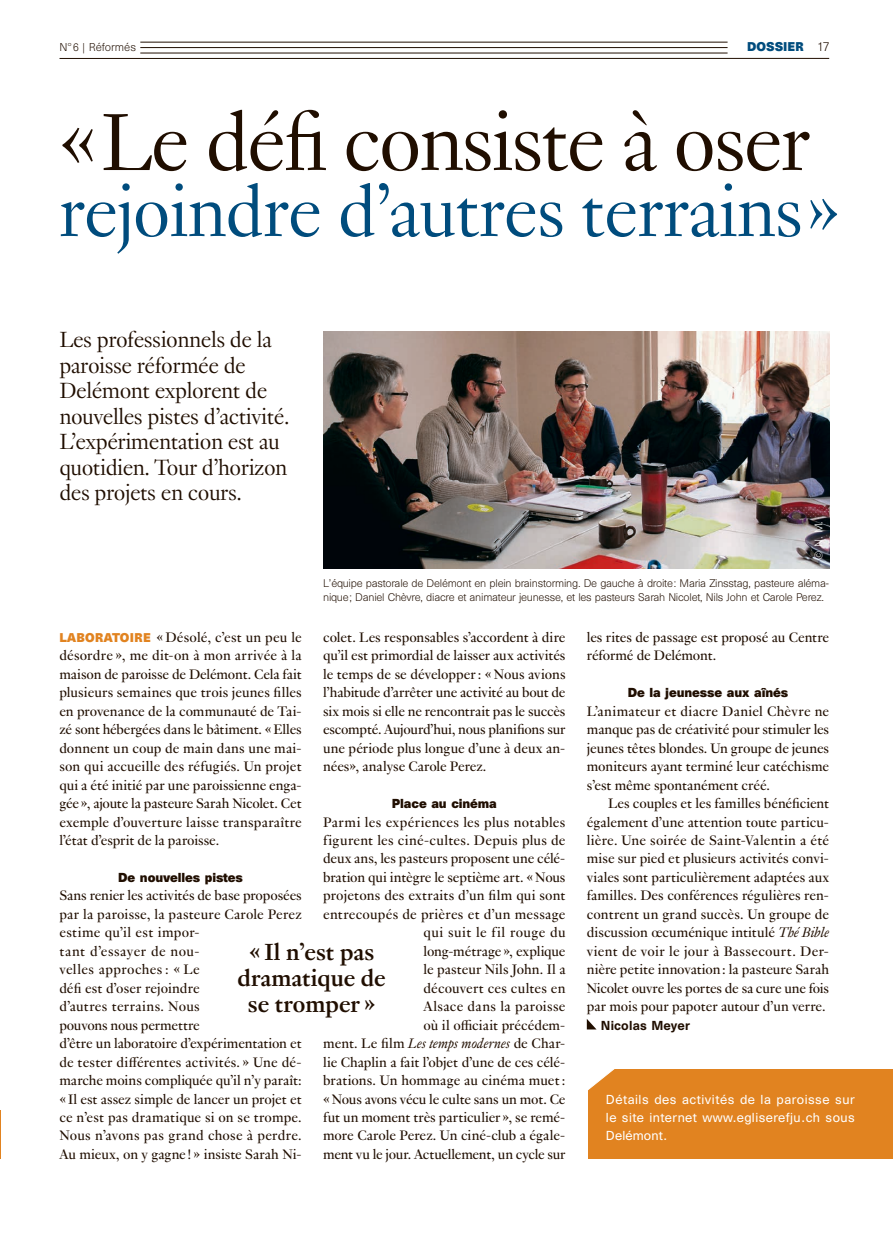
<style>
.page{position:relative;width:893px;height:1234px;background:#fff}
.page>*{position:absolute;margin:0;border:0;box-sizing:border-box;transform-origin:0 0}
.t1{font:300 88.5px "Genath";letter-spacing:-.03em;color:#200e00}
.t2{font:300 78px "Genath";letter-spacing:-.02em;color:#004c7d}
.t3{font:700 25.5px/26.2px "Genath";color:#200e00;text-align:center}
.t4{font:300 24px/25.5px "Genath";letter-spacing:-.02em;color:#200e00}
.t5{font:15px/18.5px "Genath";color:#200e00;text-align:justify}
.t6{font:12px/18.5px "Unica SB";letter-spacing:.035em;color:#fff;text-align:justify}
.t7{font:700 12px "Unica SB";letter-spacing:-.01em;color:#200e00}
.t8{font:500 12px "Unica SB";letter-spacing:.015em;color:#200e00}
.t9{font:700 11.7px "Unica SB";color:#004c7d}
.t10{font:300 10.5px "Unica SB";color:#200e00}
.t11{font:300 10.2px/13.5px "Unica SB";letter-spacing:-.02em;color:#200e00}
.t12{font:300 10.2px "Unica SB";color:#fff}
.s1{font-weight:300;font-size:12px;color:#200e00}
.s2{font-family:"Unica SB";font-weight:700;font-size:11.7px;color:#e18320}
.s3{font-style:italic}
</style>
<div class="page">
<hr style="left:60px;top:58px;width:769px;height:1px;background:#200e00">
<hr style="left:140px;top:53px;width:588px;height:1px;background:#200e00">
<hr style="left:140px;top:47px;width:588px;height:1px;background:#200e00">
<hr style="left:140px;top:42px;width:588px;height:1px;background:#200e00">
<hr style="left:0;top:1110px;width:1px;height:48px;background:#e18320">
<svg style="left:587px;top:1019px;width:9px;height:10px"></svg>
<img style="left:323px;top:332px;width:506px;height:236px">
<div style="left:589px;top:1069px;width:304px;height:89px;background:#e18320"></div>
<svg style="left:588px;top:1069px;width:27px;height:22px"></svg>
<p class="t10" style="left:60px;top:41px;width:78px">N° 6 | Réformés</p>
<p class="t9" style="left:747px;top:39px;width:83px">DOSSIER <span class="s1">17</span></p>
<h1 class="t1" style="left:59px;top:80px;width:754px">« Le défi consiste à oser</h1>
<h2 class="t2" style="left:59px;top:156px;width:783px">rejoindre d’autres terrains »</h2>
<h3 class="t4" style="left:59px;top:325px;width:232px">Les professionnels de la paroisse réformée de<br>Delémont explorent de nouvelles pistes d’activité.<br>L’expérimentation est au quotidien. Tour d’horizon des projets en cours.</h3>
<p class="t12" style="left:813px;top:559px;width:40px;rotate:-90deg">© N. M.</p>
<p class="t11" style="left:323px;top:576px;width:507px">L’équipe pastorale de Delémont en plein brainstorming. De gauche à droite: Maria Zinsstag, pasteure aléma&shy;nique; Daniel Chèvre, diacre et animateur jeunesse, et les pasteurs Sarah Nicolet, Nils John et Carole Perez.</p>
<p class="t5" style="left:59px;top:626px;width:244px"><span class="s2">LABORATOIRE</span> « Désolé, c’est un peu le désordre », me dit-on à mon arrivée à la maison de paroisse de Delémont. Cela fait plusieurs semaines que trois jeunes filles en provenance de la communauté de Tai&shy;zé sont hébergées dans le bâtiment. « Elles donnent un coup de main dans une mai&shy;son qui accueille des réfugiés. Un projet qui a été initié par une paroissienne enga&shy;gée », ajoute la pasteure Sarah Nicolet. Cet exemple d’ouverture laisse transparaître l’état d’esprit de la paroisse.</p>
<p class="t7" style="left:118px;top:869px;width:126px">De nouvelles pistes</p>
<p class="t5" style="left:59px;top:885px;width:244px;text-align:left">Sans renier les activités de base proposées par la paroisse, la pasteure Carole Perez estime qu’il est impor-<br>tant d’essayer de nou-<br>velles approches : « Le<br>défi est d’oser rejoindre<br>d’autres terrains. Nous<br>pouvons nous permettre<br>d’être un laboratoire d’expérimentation et de tester différentes activités. » Une dé&shy;marche moins compliquée qu’il n’y paraît: « Il est assez simple de lancer un projet et ce n’est pas dramatique si on se trompe.<br>Nous n’avons pas grand chose à perdre.<br>Au mieux, on y gagne ! » insiste Sarah Ni-</p>
<p class="t5" style="left:323px;top:626px;width:244px">colet. Les responsables s’accordent à dire qu’il est primordial de laisser aux activités le temps de se développer : « Nous avions l’habitude d’arrêter une activité au bout de six mois si elle ne rencontrait pas le succès escompté. Aujourd’hui, nous planifions sur une période plus longue d’une à deux an&shy;nées», analyse Carole Perez.</p>
<p class="t7" style="left:392px;top:796px;width:107px">Place au cinéma</p>
<p class="t5" style="left:323px;top:811px;width:244px;text-align:right">Parmi les expériences les plus notables figurent les ciné-cultes. Depuis plus de deux ans, les pasteurs proposent une célé&shy;bration qui intègre le septième art. « Nous projetons des extraits d’un film qui sont entrecoupés de prières et d’un message qui suit le fil rouge du<br>long-métrage », explique<br>le pasteur Nils John. Il a<br>découvert ces cultes en<br>Alsace dans la paroisse<br>où il officiait précédem-<br>ment. Le film <span class="s3">Les temps modernes</span> de Char&shy;lie Chaplin a fait l’objet d’une de ces célé&shy;brations. Un hommage au cinéma muet : « Nous avons vécu le culte sans un mot. Ce fut un moment très particulier », se remé&shy;more Carole Perez. Un ciné-club a égale&shy;ment vu le jour. Actuellement, un cycle sur</p>
<h3 class="t3" style="left:238px;top:936px;width:150px">« Il n’est pas dramatique de se tromper »</h3>
<p class="t5" style="left:587px;top:626px;width:244px">les rites de passage est proposé au Centre réformé de Delémont.</p>
<p class="t7" style="left:628px;top:685px;width:162px">De la jeunesse aux aînés</p>
<p class="t5" style="left:587px;top:700px;width:244px">L’animateur et diacre Daniel Chèvre ne manque pas de créativité pour stimuler les jeunes têtes blondes. Un groupe de jeunes moniteurs ayant terminé leur catéchisme s’est même spontanément créé.</p>
<p class="t5" style="left:587px;top:792px;width:244px;text-indent:21px">Les couples et les familles bénéficient également d’une attention toute particu&shy;lière. Une soirée de Saint-Valentin a été mise sur pied et plusieurs activités convi&shy;viales sont particulièrement adaptées aux familles. Des conférences régulières ren&shy;contrent un grand succès. Un groupe de discussion œcuménique intitulé <span class="s3">Thé Bible </span>vient de voir le jour à Bassecourt. Der&shy;nière petite innovation : la pasteure Sarah Nicolet ouvre les portes de sa cure une fois par mois pour papoter autour d’un verre.</p>
<p class="t8" style="left:601px;top:1017px;width:91px">Nicolas Meyer</p>
<p class="t6" style="left:606px;top:1089px;width:250px">Détails des activités de la paroisse sur le site internet www.egliserefju.ch sous Delémont.</p>
</div>
